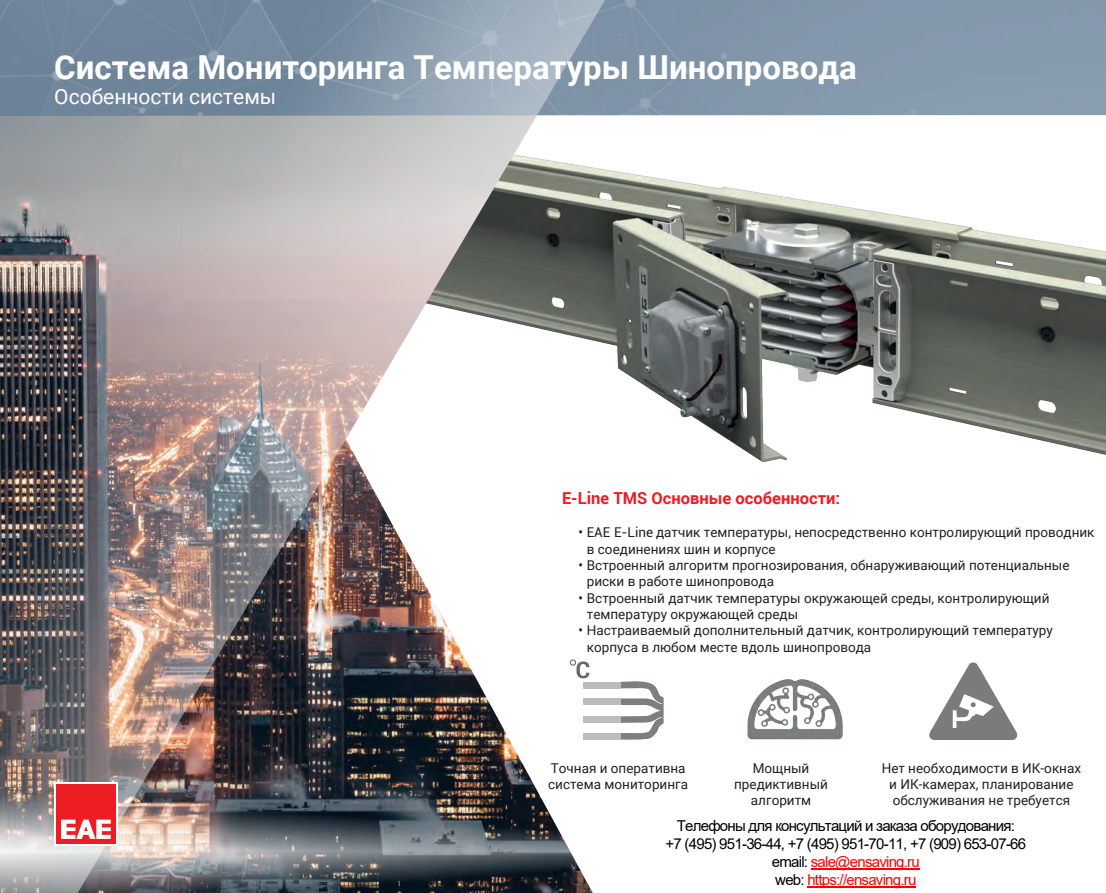
<style>
.page{position:relative;width:1106px;height:893px;background:#fff}
.page>*{position:absolute;margin:0;border:0;box-sizing:border-box;transform-origin:0 0}
.t1{font:700 33px "Roboto";color:#fff}
.t2{font:21px "Roboto";color:#fff}
.t3{font:700 16.5px "Roboto";color:#ee1d23}
.t4{font:15px/18px "Arial";letter-spacing:-.05em;color:#000;text-align:center}
.t5{font:13.5px/16.2px "Roboto";color:#231f20}
.s1{color:#f00}
</style>
<div class="page">
<img style="left:612px;top:115px;width:494px;height:348px">
<svg style="left:929px;top:662px;width:88px;height:78px"></svg>
<img style="left:747px;top:679px;width:96px;height:61px">
<svg style="left:620px;top:681px;width:43px;height:59px"></svg>
<div style="left:583px;top:682px;width:38px;height:6px;background:#babcbd"></div>
<div style="left:583px;top:698px;width:38px;height:7px;background:#babcbd"></div>
<div style="left:583px;top:716px;width:38px;height:7px;background:#babcbd"></div>
<div style="left:583px;top:733px;width:38px;height:6px;background:#babcbd"></div>
<img style="left:0;top:0;width:612px;height:759px">
<img style="left:0;top:759px;width:570px;height:92px">
<svg style="left:0;top:851px;width:593px;height:42px;background:#6d7176"></svg>
<div style="left:54px;top:782px;width:64px;height:64px;background:#fff"></div>
<div style="left:56px;top:784px;width:60px;height:60px;background:#ee1d23"></div>
<svg style="left:61px;top:820px;width:50px;height:19px"></svg>
<hr style="left:807px;top:886px;width:109px;height:2px;background:#f00">
<hr style="left:811px;top:868px;width:108px;height:2px;background:#f00">
<h1 class="t1" style="left:54px;top:44px;width:804px">Система Мониторинга Температуры Шинопровода</h1>
<h2 class="t2" style="left:54px;top:82px;width:223px">Особенности системы</h2>
<p class="t3" style="left:562px;top:487px;width:280px">E-Line TMS Основные особенности:</p>
<p class="t5" style="left:587px;top:523px;width:509px;text-indent:-9px">• EAE E-Line датчик температуры, непосредственно контролирующий проводник в соединениях шин и корпусе</p>
<p class="t5" style="left:587px;top:557px;width:484px;text-indent:-9px">• Встроенный алгоритм прогнозирования, обнаруживающий потенциальные риски в работе шинопровода</p>
<p class="t5" style="left:587px;top:589px;width:464px;text-indent:-9px">• Встроенный датчик температуры окружающей среды, контролирующий температуру окружающей среды</p>
<p class="t5" style="left:587px;top:622px;width:467px;text-indent:-9px">• Настраиваемый дополнительный датчик, контролирующий температуру корпуса в любом месте вдоль шинопровода</p>
<p class="t5" style="left:548px;top:759px;width:141px">Точная и оперативна система мониторинга</p>
<p class="t5" style="left:734px;top:759px;width:95px;text-align:center">Мощный предиктивный алгоритм</p>
<p class="t5" style="left:881px;top:759px;width:201px;text-align:center">Нет необходимости в ИК-окнах и ИК-камерах, планирование обслуживания не требуется</p>
<p class="t4" style="left:665px;top:816px;width:362px">Телефоны для консультаций и заказа оборудования:<br>+7 (495) 951-36-44, +7 (495) 951-70-11, +7 (909) 653-07-66 email: <span class="s1">sale@ensaving.ru<br></span>web: <span class="s1">https://ensaving.ru</span></p>
</div>
